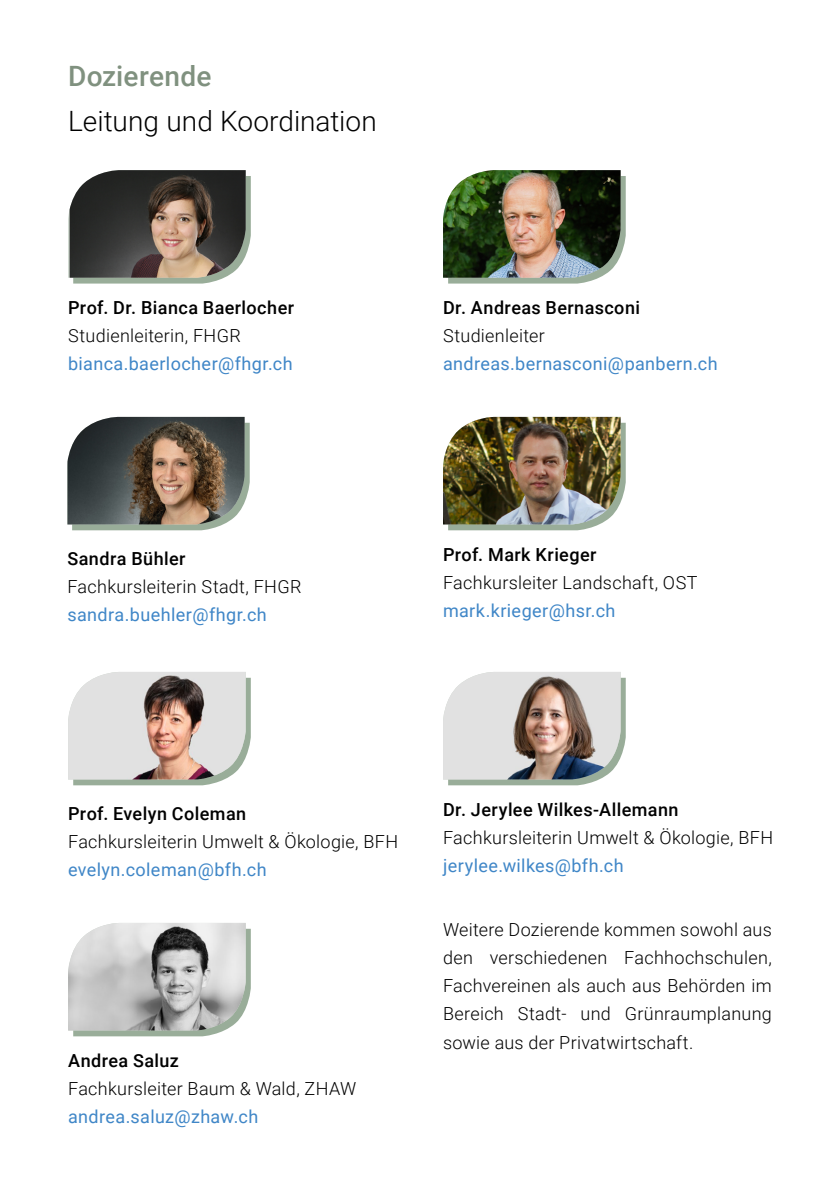
<style>
.page{position:relative;width:840px;height:1191px;background:#fff}
.page>*{position:absolute;margin:0;border:0;box-sizing:border-box;transform-origin:0 0}
.t1{font:300 28px "Roboto";color:#000}
.t2{font:500 28px "Roboto";letter-spacing:.01em;color:#80917f}
.t3{font:300 18px/28px "Roboto";letter-spacing:.015em;color:#000;text-align:justify}
.t4{font:18px "Roboto";letter-spacing:.02em;color:#3f86c7}
.t5{font:500 18px "Roboto";letter-spacing:.025em;color:#000}
</style>
<div class="page">
<svg style="left:68px;top:170px;width:183px;height:113px"></svg>
<img style="left:70px;top:170px;width:175px;height:108px">
<svg style="left:67px;top:417px;width:182px;height:113px"></svg>
<img style="left:67px;top:417px;width:177px;height:107px">
<svg style="left:443px;top:417px;width:182px;height:113px"></svg>
<img style="left:443px;top:417px;width:177px;height:107px">
<svg style="left:448px;top:170px;width:177px;height:113px"></svg>
<img style="left:443px;top:170px;width:177px;height:108px">
<svg style="left:68px;top:672px;width:183px;height:113px"></svg>
<img style="left:68px;top:672px;width:177px;height:107px">
<svg style="left:443px;top:672px;width:182px;height:113px"></svg>
<img style="left:443px;top:672px;width:177px;height:107px">
<svg style="left:68px;top:923px;width:183px;height:113px"></svg>
<img style="left:68px;top:923px;width:177px;height:107px">
<h1 class="t2" style="left:68px;top:56px;width:145px">Dozierende</h1>
<h1 class="t1" style="left:68px;top:101px;width:310px">Leitung und Koordination</h1>
<p class="t5" style="left:68px;top:295px;width:227px">Prof. Dr. Bianca Baerlocher</p>
<p class="t3" style="left:68px;top:321px;width:174px">Studienleiterin, FHGR</p>
<p class="t4" style="left:68px;top:351px;width:226px">bianca.baerlocher@fhgr.ch</p>
<p class="t5" style="left:443px;top:295px;width:198px">Dr. Andreas Bernasconi</p>
<p class="t3" style="left:443px;top:321px;width:103px">Studienleiter</p>
<p class="t4" style="left:443px;top:351px;width:276px">andreas.bernasconi@panbern.ch</p>
<p class="t5" style="left:67px;top:546px;width:120px">Sandra Bühler</p>
<p class="t3" style="left:67px;top:572px;width:235px">Fachkursleiterin Stadt, FHGR</p>
<p class="t4" style="left:67px;top:602px;width:201px">sandra.buehler@fhgr.ch</p>
<p class="t5" style="left:443px;top:542px;width:155px">Prof. Mark Krieger</p>
<p class="t3" style="left:443px;top:568px;width:256px">Fachkursleiter Landschaft, OST</p>
<p class="t4" style="left:443px;top:598px;width:174px">mark.krieger@hsr.ch</p>
<p class="t5" style="left:68px;top:801px;width:179px">Prof. Evelyn Coleman</p>
<p class="t3" style="left:68px;top:827px;width:331px">Fachkursleiterin Umwelt &amp; Ökologie, BFH</p>
<p class="t4" style="left:68px;top:857px;width:200px">evelyn.coleman@bfh.ch</p>
<p class="t5" style="left:68px;top:1048px;width:112px">Andrea Saluz</p>
<p class="t3" style="left:68px;top:1074px;width:289px">Fachkursleiter Baum &amp; Wald, ZHAW</p>
<p class="t4" style="left:68px;top:1104px;width:192px">andrea.saluz@zhaw.ch</p>
<p class="t5" style="left:443px;top:797px;width:237px">Dr. Jerylee Wilkes-Allemann</p>
<p class="t3" style="left:443px;top:823px;width:331px">Fachkursleiterin Umwelt &amp; Ökologie, BFH</p>
<p class="t4" style="left:443px;top:853px;width:182px">jerylee.wilkes@bfh.ch</p>
<p class="t3" style="left:443px;top:915px;width:330px">Weitere Dozierende kommen sowohl aus den verschiedenen Fachhochschulen, Fachvereinen als auch aus Behörden im Bereich Stadt- und Grünraumplanung sowie aus der Privatwirtschaft.</p>
</div>
